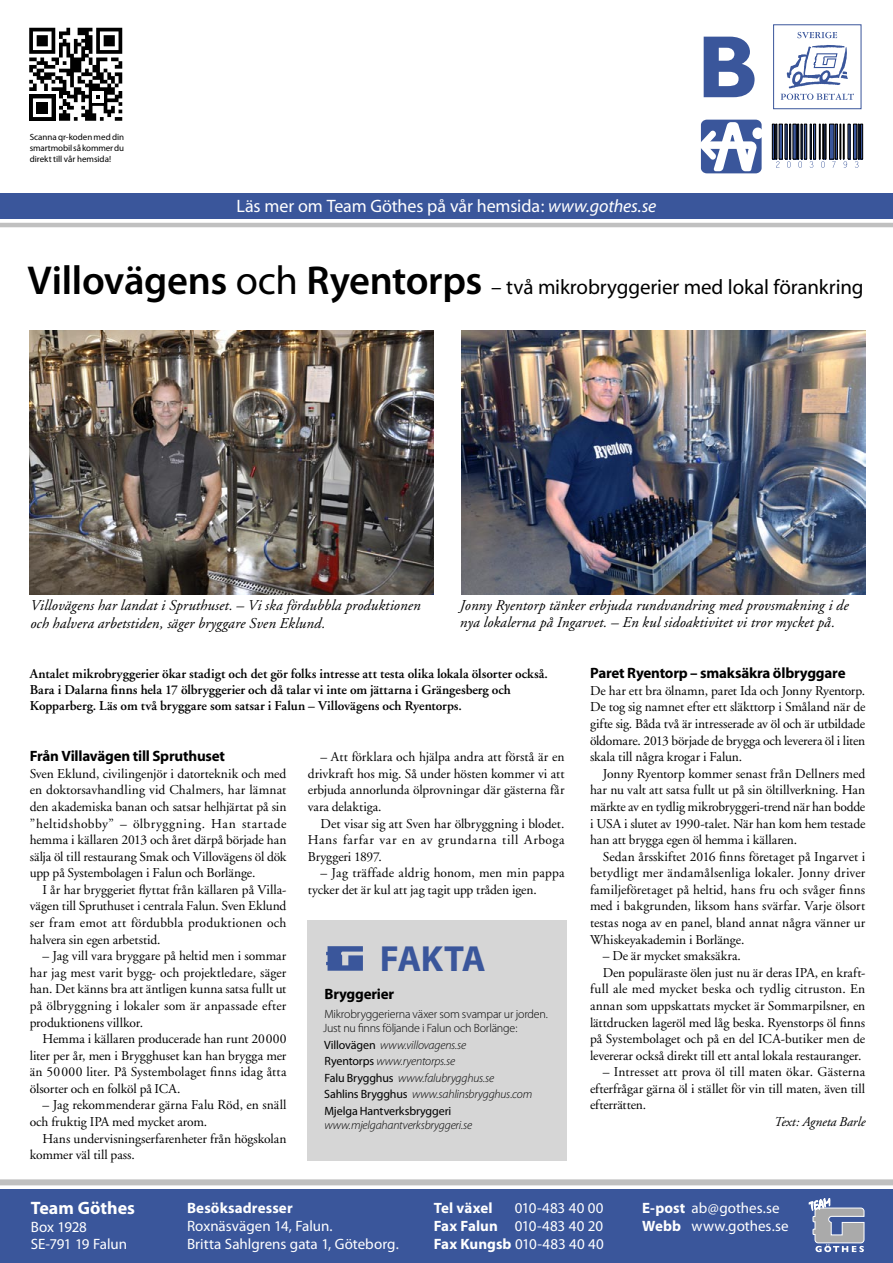
<style>
.page{position:relative;width:893px;height:1263px;background:#fff}
.page>*{position:absolute;margin:0;border:0;box-sizing:border-box;transform-origin:0 0}
.t1{font:700 36.45px "Myriad";letter-spacing:-.03em;color:#3a569b}
.t2{font:21px "Myriad";letter-spacing:-.005em;color:#000}
.t3{font:18px "Myriad";letter-spacing:-.005em;color:#fff}
.t4{font:700 18px "Myriad Pro";color:#fff}
.t5{font:italic 15px/16.5px "Adobe Garamond";letter-spacing:.01em;color:#000}
.t6{font:15px/18px "Myriad Pro";color:#fff}
.t7{font:700 15px "Myriad";letter-spacing:-.015em;color:#000}
.t8{font:700 15px "Myriad Pro";letter-spacing:.005em;color:#fff}
.t9{font:700 15px "Myriad Pro";letter-spacing:-.015em;color:#000}
.t10{font:13.5px/16.6px "Adobe Garamond";color:#000;text-align:justify}
.t11{font:600 13.5px/16.2px "Adobe Garamond";color:#000}
.t12{font:italic 13.5px "Adobe Garamond";letter-spacing:-.005em;color:#000}
.t13{font:italic 300 12px/16.5px "Myriad Pro";letter-spacing:-.015em;color:#000}
.t14{font:300 12px/14.4px "Myriad Pro";letter-spacing:-.015em;color:#000}
.t15{font:9px/10.8px "Myriad Pro";letter-spacing:-.005em;color:#000;text-align:justify}
.s1{font-style:italic}
.s2{font-family:"Myriad Pro";font-weight:600;font-size:40.5px}
.s3{font-size:40.5px}
.s4{font-weight:400;font-style:normal}
.s5{font-weight:700}
</style>
<div class="page">
<div style="left:0;top:1189px;width:893px;height:74px;background:#3a569b"></div>
<div style="left:0;top:1179px;width:893px;height:6px;background:#c0c0c0"></div>
<div style="left:0;top:193px;width:893px;height:26px;background:#3a569b"></div>
<div style="left:773px;top:24px;width:88px;height:85px;border:1px solid #3a569b"></div>
<svg style="left:797px;top:32px;width:40px;height:6px"></svg>
<svg style="left:704px;top:37px;width:51px;height:60px"></svg>
<svg style="left:781px;top:45px;width:73px;height:55px"></svg>
<svg style="left:774px;top:125px;width:87px;height:43px"></svg>
<div style="left:772px;top:123px;width:91px;height:49px;border:1px solid #fff"></div>
<div style="left:772px;top:124px;width:2px;height:35px;border:1px solid #000"></div>
<div style="left:776px;top:124px;width:1px;height:35px;border:1px solid #000"></div>
<div style="left:789px;top:124px;width:2px;height:35px;border:1px solid #000"></div>
<div style="left:797px;top:124px;width:2px;height:35px;border:1px solid #000"></div>
<div style="left:801px;top:124px;width:1px;height:35px;border:1px solid #000"></div>
<div style="left:804px;top:124px;width:3px;height:35px;border:1px solid #000"></div>
<div style="left:810px;top:124px;width:1px;height:35px;border:1px solid #000"></div>
<div style="left:813px;top:124px;width:3px;height:35px;border:1px solid #000"></div>
<div style="left:819px;top:124px;width:1px;height:35px;border:1px solid #000"></div>
<div style="left:823px;top:124px;width:1px;height:35px;border:1px solid #000"></div>
<div style="left:825px;top:124px;width:1px;height:35px;border:1px solid #000"></div>
<div style="left:829px;top:124px;width:5px;height:35px;background:#3a569b"></div>
<div style="left:829px;top:124px;width:5px;height:35px;border:1px solid #000"></div>
<div style="left:835px;top:124px;width:2px;height:35px;border:1px solid #000"></div>
<div style="left:840px;top:124px;width:1px;height:35px;border:1px solid #000"></div>
<div style="left:843px;top:124px;width:1px;height:35px;border:1px solid #000"></div>
<div style="left:853px;top:124px;width:4px;height:35px;border:1px solid #000"></div>
<div style="left:858px;top:124px;width:1px;height:35px;border:1px solid #000"></div>
<div style="left:860px;top:124px;width:3px;height:35px;border:1px solid #000"></div>
<svg style="left:776px;top:161px;width:3px;height:7px"></svg>
<svg style="left:787px;top:161px;width:4px;height:7px"></svg>
<svg style="left:798px;top:161px;width:4px;height:7px"></svg>
<svg style="left:810px;top:161px;width:3px;height:7px"></svg>
<svg style="left:821px;top:161px;width:4px;height:7px"></svg>
<svg style="left:832px;top:161px;width:4px;height:7px"></svg>
<svg style="left:844px;top:161px;width:3px;height:7px"></svg>
<svg style="left:855px;top:161px;width:3px;height:7px"></svg>
<div style="left:701px;top:120px;width:61px;height:53px;background:#3a569b;border-radius:6px"></div>
<div style="left:752px;top:127px;width:11px;height:12px;background:#fff;border-radius:50%"></div>
<svg style="left:700px;top:122px;width:59px;height:51px"></svg>
<svg style="left:29px;top:28px;width:93px;height:93px"></svg>
<hr style="left:0;top:223px;width:893px;height:4px;background:#c0c0c0">
<svg style="left:809px;top:1198px;width:55px;height:54px"></svg>
<div style="left:308px;top:921px;width:259px;height:240px;background:#d6d6d6"></div>
<svg style="left:326px;top:946px;width:37px;height:25px"></svg>
<img style="left:30px;top:331px;width:404px;height:263px">
<img style="left:461px;top:331px;width:404px;height:263px">
<p class="t15" style="left:30px;top:132px;width:96px">Scanna qr-koden med din smartmobil så kommer du direkt till vår hemsida!</p>
<h3 class="t3" style="left:236px;top:197px;width:421px">Läs mer om Team Göthes på vår hemsida: <span class="s1">www.gothes.se</span></h3>
<h2 class="t2" style="left:28px;top:277px;width:837px"><span class="s2">Villovägens</span> <span class="s3">och</span> <span class="s2">Ryentorps</span> – två mikrobryggerier med lokal förankring</h2>
<p class="t5" style="left:30px;top:597px;width:392px;line-height:18px">Villovägens har landat i Spruthuset. – Vi ska fördubbla produktionen och halvera arbetstiden, säger bryggare Sven Eklund.</p>
<p class="t5" style="left:460px;top:598px;width:390px">Jonny Ryentorp tänker erbjuda rundvandring med provsmakning i de nya lokalerna på Ingarvet. – En kul sidoaktivitet vi tror mycket på.</p>
<p class="t11" style="left:30px;top:665px;width:520px">Antalet mikrobryggerier ökar stadigt och det gör folks intresse att testa olika lokala ölsorter också.<br>Bara i Dalarna finns hela 17 ölbryggerier och då talar vi inte om jättarna i Grängesberg och<br>Kopparberg. Läs om två bryggare som satsar i Falun – Villovägens och Ryentorps.</p>
<p class="t7" style="left:30px;top:748px;width:197px">Från Villavägen till Spruthuset</p>
<p class="t10" style="left:30px;top:765px;width:258px">Sven Eklund, civilingenjör i datorteknik och med en doktorsavhandling vid Chalmers, har lämnat den akademiska banan och satsar helhjärtat på sin ”heltidshobby” – ölbryggning. Han startade hemma i källaren 2013 och året därpå började han sälja öl till restaurang Smak och Villovägens öl dök upp på Systembolagen i Falun och Borlänge.</p>
<p class="t10" style="left:30px;top:882px;width:258px;text-indent:13px">I år har bryggeriet flyttat från källaren på Villa&shy;vägen till Spruthuset i centrala Falun. Sven Eklund ser fram emot att fördubbla produktionen och halvera sin egen arbetstid.</p>
<p class="t10" style="left:30px;top:948px;width:258px;text-indent:13px">– Jag vill vara bryggare på heltid men i sommar har jag mest varit bygg- och projektledare, säger han. Det känns bra att äntligen kunna satsa fullt ut på ölbryggning i lokaler som är anpassade efter produktionens villkor.</p>
<p class="t10" style="left:30px;top:1031px;width:258px;text-indent:13px">Hemma i källaren producerade han runt 20 000 liter per år, men i Brygghuset kan han brygga mer än 50 000 liter. På Systembolaget finns idag åtta ölsorter och en folköl på ICA.</p>
<p class="t10" style="left:30px;top:1097px;width:258px;text-indent:13px">– Jag rekommenderar gärna Falu Röd, en snäll och fruktig IPA med mycket arom.</p>
<p class="t10" style="left:30px;top:1130px;width:258px;text-indent:13px">Hans undervisningserfarenheter från högskolan kommer väl till pass.</p>
<p class="t10" style="left:308px;top:749px;width:258px;text-indent:13px">– Att förklara och hjälpa andra att förstå är en drivkraft hos mig. Så under hösten kommer vi att erbjuda annorlunda ölprovningar där gästerna får vara delaktiga.</p>
<p class="t10" style="left:308px;top:815px;width:258px;text-indent:13px">Det visar sig att Sven har ölbryggning i blodet.<br>Hans farfar var en av grundarna till Arboga Bryggeri 1897.</p>
<p class="t10" style="left:308px;top:865px;width:258px;text-indent:13px">– Jag träffade aldrig honom, men min pappa tycker det är kul att jag tagit upp tråden igen.</p>
<h1 class="t1" style="left:380px;top:940px;width:107px">FAKTA</h1>
<p class="t9" style="left:324px;top:984px;width:71px">Bryggerier</p>
<p class="t14" style="left:323px;top:1007px;width:226px">Mikrobryggerierna växer som svampar ur jorden.<br>Just nu finns följande i Falun och Borlänge:</p>
<p class="t13" style="left:324px;top:1037px;width:210px"><span class="s4">Villovägen</span> www.villovagens.se<br><span class="s4">Ryentorps</span> www.ryentorps.se<br><span class="s4">Falu Brygghus</span> www.falubrygghus.se<br><span class="s4">Sahlins Brygghus</span> www.sahlinsbrygghus.com <span class="s4">Mjelga Hantverksbryggeri</span></p>
<p class="t13" style="left:324px;top:1117px;width:149px">www.mjelgahantverksbryggeri.se</p>
<p class="t7" style="left:590px;top:665px;width:257px">Paret Ryentorp – smaksäkra ölbryggare</p>
<p class="t10" style="left:590px;top:683px;width:277px">De har ett bra ölnamn, paret Ida och Jonny Ryentorp.<br>De tog sig namnet efter ett släkttorp i Småland när de gifte sig. Båda två är intresserade av öl och är utbildade öldomare. 2013 började de brygga och leverera öl i liten skala till några krogar i Falun.</p>
<p class="t10" style="left:590px;top:765px;width:277px;text-indent:13px">Jonny Ryentorp kommer senast från Dellners med har nu valt att satsa fullt ut på sin öltillverkning. Han märkte av en tydlig mikrobryggeri-trend när han bodde i USA i slutet av 1990-talet. När han kom hem testade han att brygga egen öl hemma i källaren.</p>
<p class="t10" style="left:590px;top:848px;width:277px;text-indent:13px">Sedan årsskiftet 2016 finns företaget på Ingarvet i betydligt mer ändamålsenliga lokaler. Jonny driver familjeföretaget på heltid, hans fru och svåger finns med i bakgrunden, liksom hans svärfar. Varje ölsort testas noga av en panel, bland annat några vänner ur Whiskeyakademin i Borlänge.</p>
<p class="t10" style="left:603px;top:948px;width:140px">– De är mycket smaksäkra.</p>
<p class="t10" style="left:603px;top:964px;width:264px">Den populäraste ölen just nu är deras IPA, en kraft-</p>
<p class="t10" style="left:590px;top:981px;width:277px">full ale med mycket beska och tydlig citruston. En</p>
<p class="t10" style="left:590px;top:998px;width:277px">annan som uppskattats mycket är Sommarpilsner, en</p>
<p class="t10" style="left:590px;top:1014px;width:277px">lättdrucken lageröl med låg beska. Ryenstorps öl finns</p>
<p class="t10" style="left:590px;top:1031px;width:277px">på Systembolaget och på en del ICA-butiker men de</p>
<p class="t10" style="left:590px;top:1047px;width:273px">levererar också direkt till ett antal lokala restauranger.</p>
<p class="t10" style="left:590px;top:1064px;width:277px;text-indent:13px">– Intresset att prova öl till maten ökar. Gästerna efterfrågar gärna öl i stället för vin till maten, även till efterrätten.</p>
<p class="t12" style="left:774px;top:1114px;width:93px">Text: Agneta Barle</p>
<h3 class="t4" style="left:31px;top:1196px;width:106px">Team Göthes</h3>
<p class="t6" style="left:31px;top:1218px;width:98px;line-height:17.2px">Box 1928<br>SE-791 19 Falun</p>
<p class="t8" style="left:187px;top:1198px;width:107px">Besöksadresser</p>
<p class="t6" style="left:187px;top:1217px;width:213px">Roxnäsvägen 14, Falun.<br>Britta Sahlgrens gata 1, Göteborg.</p>
<p class="t6" style="left:434px;top:1199px;width:172px;text-align:justify;text-indent:81px">010-483 40 00<br><span class="s5">Fax Falun</span> 010-483 40 20<br><span class="s5">Fax Kungsb</span> 010-483 40 40</p>
<p class="t6" style="left:642px;top:1199px;width:148px"><span class="s5">E-post</span> ab@gothes.se<br><span class="s5">Webb</span> www.gothes.se</p>
<p class="t8" style="left:434px;top:1198px;width:60px">Tel växel</p>
</div>
